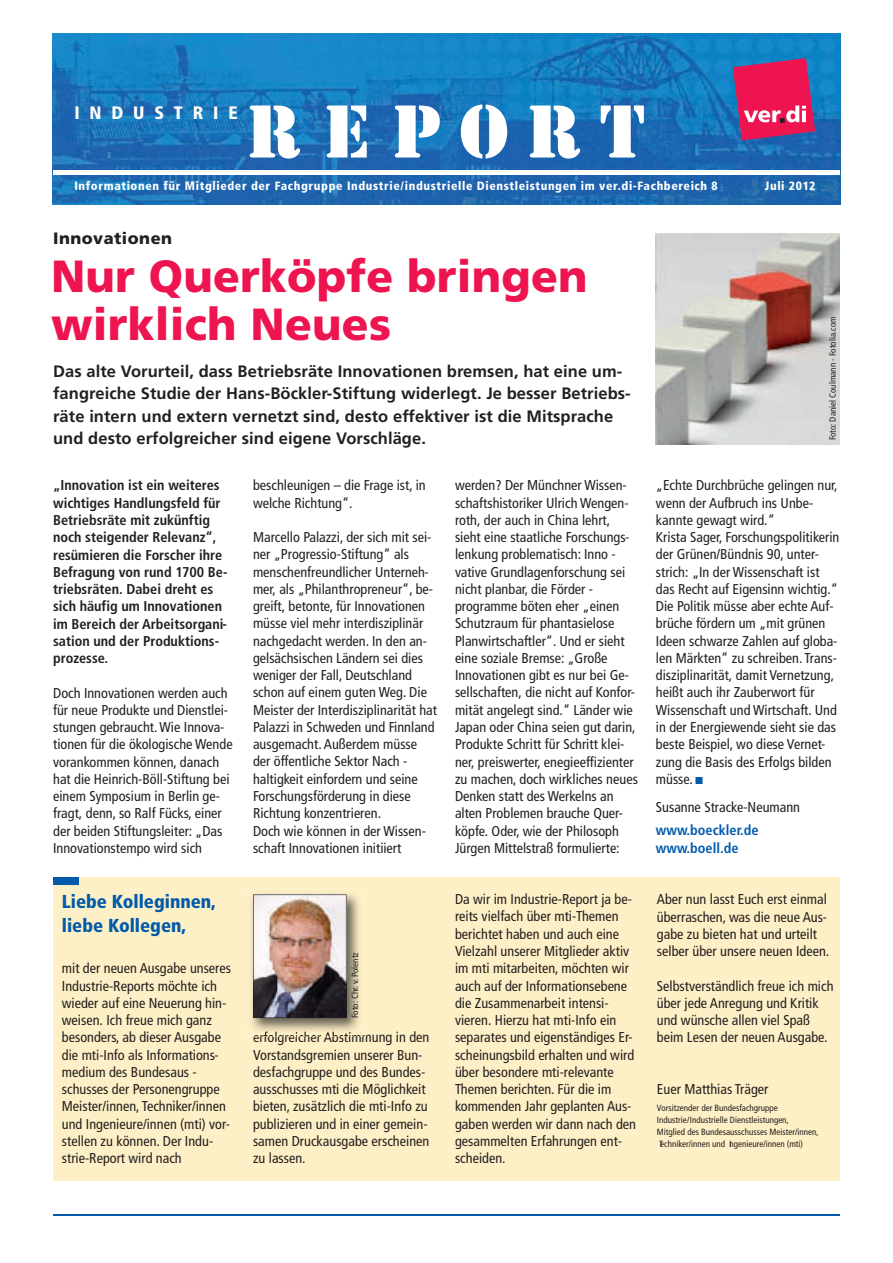
<style>
.page{position:relative;width:893px;height:1263px;background:#fff}
.page>*{position:absolute;margin:0;border:0;box-sizing:border-box;transform-origin:0 0}
.t1{font:78px "Stencil";letter-spacing:.23em;color:#fff}
.t2{font:900 45px/48px "Frutiger LT";letter-spacing:.005em;color:#ed1450}
.t3{font:900 condensed 18.75px/24px "Frutiger LT";color:#015aaa}
.t4{font:900 condensed 18px "Frutiger LT";letter-spacing:.545em;color:#fff}
.t5{font:700 16.5px/22.5px "Frutiger LT";letter-spacing:.005em;color:#231f20}
.t6{font:900 16.5px "Frutiger LT";letter-spacing:.03em;color:#231f20}
.t7{font:condensed 14.25px/17.2px "Frutiger LT";color:#231f20}
.t8{font:700 condensed 14.25px/17.2px "Frutiger LT";color:#231f20}
.t9{font:700 condensed 14.25px/17.2px "Frutiger LT";color:#015aaa}
.t10{font:900 condensed 12px "Frutiger LT";letter-spacing:.05em;color:#fff}
.t11{font:condensed 9px/12px "Frutiger LT";color:#231f20}
</style>
<div class="page">
<img style="left:53px;top:34px;width:787px;height:170px">
<hr style="left:53px;top:170px;width:787px;height:4px;background:#fff">
<svg style="left:733px;top:58px;width:82px;height:82px;background:#c43670"></svg>
<div style="left:53px;top:877px;width:786px;height:303px;background:#fef0c6"></div>
<div style="left:53px;top:877px;width:26px;height:8px;background:#015aaa"></div>
<img style="left:251px;top:894px;width:108px;height:137px">
<img style="left:254px;top:1031px;width:111px;height:5px">
<img style="left:253px;top:894px;width:94px;height:124px">
<hr style="left:53px;top:1214px;width:787px;height:2px;background:#015aaa">
<img style="left:656px;top:234px;width:183px;height:211px">
<h1 class="t1" style="left:247px;top:85px;width:400px">REPORT</h1>
<p class="t10" style="left:74px;top:181px;width:645px">Informationen für Mitglieder der Fachgruppe Industrie/industrielle Dienstleistungen im ver.di-Fachbereich 8</p>
<p class="t10" style="left:765px;top:181px;width:52px">Juli 2012</p>
<p class="t4" style="left:74px;top:106px;width:165px">INDUSTRIE</p>
<p class="t6" style="left:53px;top:232px;width:120px">Innovationen</p>
<h2 class="t2" style="left:51px;top:255px;width:538px">Nur Querköpfe bringen wirklich Neues</h2>
<p class="t5" style="left:53px;top:361px;width:579px">Das alte Vorurteil, dass Betriebsräte Innovationen bremsen, hat eine um&shy;fangreiche Studie der Hans-Böckler-Stiftung widerlegt. Je besser Betriebs&shy;räte intern und extern vernetzt sind, desto effektiver ist die Mitsprache und desto erfolgreicher sind eigene Vorschläge.</p>
<p class="t8" style="left:53px;top:478px;width:176px">„Innovation ist ein weiteres wichtiges Handlungsfeld für<br>Betriebsräte mit zukünftig noch steigender Relevanz“, resümieren die Forscher ihre<br>Befragung von rund 1700 Be&shy;triebsräten. Dabei dreht es sich häufig um Innovationen im Bereich der Arbeitsorgani&shy;sation und der Produktions&shy;prozesse.</p>
<p class="t7" style="left:53px;top:685px;width:181px">Doch Innovationen werden auch für neue Produkte und Dienstlei&shy;stungen gebraucht. Wie Innova&shy;tionen für die ökologische Wende vorankommen können, danach hat die Heinrich-Böll-Stiftung bei einem Symposium in Berlin ge&shy;fragt, denn, so Ralf Fücks, einer der beiden Stiftungs leiter: „Das<br>Innovationstempo wird sich</p>
<p class="t7" style="left:253px;top:478px;width:174px">beschleunigen – die Frage ist, in welche Richtung“.</p>
<p class="t7" style="left:253px;top:530px;width:185px">Marcello Palazzi, der sich mit sei&shy;ner „Progressio-Stiftung“ als menschenfreundlicher Unterneh&shy;mer, als „Philanthropreneur“, be&shy;greift, betonte, für Innovationen müsse viel mehr interdisziplinär nachgedacht werden. In den an&shy;gelsächsischen Ländern sei dies weniger der Fall, Deutschland schon auf einem guten Weg. Die<br>Meister der Interdisziplinarität hat<br>Palazzi in Schweden und Finnland ausgemacht. Außerdem müsse der öffentliche Sektor Nach - haltigkeit einfordern und seine<br>Forschungsförderung in diese<br>Richtung konzentrieren.<br>Doch wie können in der Wissen&shy;schaft Innovationen initiiert</p>
<p class="t7" style="left:455px;top:478px;width:184px">werden? Der Münchner Wissen&shy;schaftshistoriker Ulrich Wengen&shy;roth, der auch in China lehrt, sieht eine staatliche Forschungs&shy;lenkung problematisch: Inno - vative Grundlagenforschung sei nicht planbar, die Förder - programme böten eher „einen<br>Schutzraum für phantasielose<br>Planwirtschaftler“. Und er sieht eine soziale Bremse: „Große<br>Innovationen gibt es nur bei Ge&shy;sellschaften, die nicht auf Konfor&shy;mität angelegt sind.“ Länder wie<br>Japan oder China seien gut darin,<br>Produkte Schritt für Schritt klei&shy;ner, preiswerter, enegieeffizienter zu machen, doch wirkliches neues<br>Denken statt des Werkelns an alten Problemen brauche Quer&shy;köpfe. Oder, wie der Philosoph<br>Jürgen Mittelstraß formulierte:</p>
<p class="t11" style="left:827px;top:440px;width:125px;rotate:-90deg">Foto: Daniel Coulmann - Fotolia.com</p>
<p class="t7" style="left:656px;top:478px;width:185px">„Echte Durchbrüche gelingen nur, wenn der Aufbruch ins Unbe&shy;kannte gewagt wird.“<br>Krista Sager, Forschungspolitikerin der Grünen/Bündnis 90, unter&shy;strich: „In der Wissenschaft ist das Recht auf Eigensinn wichtig.“<br>Die Politik müsse aber echte Auf&shy;brüche fördern um „mit grünen<br>Ideen schwarze Zahlen auf globa&shy;len Märkten“ zu schreiben. Trans&shy;disziplinarität, damit Vernetzung, heißt auch ihr Zauberwort für<br>Wissenschaft und Wirtschaft. Und in der Energiewende sieht sie das beste Beispiel, wo diese Vernet&shy;zung die Basis des Erfolgs bilden müsse.</p>
<p class="t7" style="left:656px;top:800px;width:146px">Susanne Stracke-Neumann</p>
<p class="t9" style="left:656px;top:823px;width:104px">www.boeckler.de www.boell.de</p>
<h3 class="t3" style="left:62px;top:891px;width:156px">Liebe Kolleginnen, liebe Kollegen,</h3>
<p class="t7" style="left:62px;top:961px;width:171px">mit der neuen Ausgabe unseres<br>Industrie-Reports möchte ich wieder auf eine Neuerung hin&shy;weisen. Ich freue mich ganz besonders, ab dieser Ausgabe die mti-Info als Informations&shy;medium des Bundesaus - schusses der Personengruppe<br>Meister/innen, Techniker/innen und Ingenieure/innen (mti) vor&shy;stellen zu können. Der Indu&shy;strie-Report wird nach</p>
<p class="t11" style="left:350px;top:1018px;width:67px;rotate:-90deg">Foto: Chr. v. Polentz</p>
<p class="t7" style="left:253px;top:1030px;width:178px">erfolgreicher Abstimmung in den<br>Vorstandsgremien unserer Bun&shy;desfachgruppe und des Bundes&shy;ausschusses mti die Möglichkeit bieten, zusätzlich die mti-Info zu publizieren und in einer gemein&shy;samen Druckausgabe erscheinen zu lassen.</p>
<p class="t7" style="left:455px;top:892px;width:183px">Da wir im Industrie-Report ja be&shy;reits vielfach über mti-Themen berichtet haben und auch eine<br>Vielzahl unserer Mitglieder aktiv im mti mitarbeiten, möchten wir auch auf der Informationsebene die Zusammenarbeit intensi - vieren. Hierzu hat mti-Info ein separates und eigenständiges Er&shy;scheinungsbild erhalten und wird über besondere mti-relevante<br>Themen berichten. Für die im kommenden Jahr geplanten Aus&shy;gaben werden wir dann nach den gesammelten Erfahrungen ent&shy;scheiden.</p>
<p class="t7" style="left:657px;top:892px;width:174px">Aber nun lasst Euch erst einmal überraschen, was die neue Aus&shy;gabe zu bieten hat und urteilt selber über unsere neuen Ideen.</p>
<p class="t7" style="left:657px;top:978px;width:178px">Selbstverständlich freue ich mich über jede Anregung und Kritik und wünsche allen viel Spaß beim Lesen der neuen Ausgabe.</p>
<p class="t7" style="left:657px;top:1082px;width:113px">Euer Matthias Träger</p>
<p class="t11" style="left:657px;top:1102px;width:163px">Vorsitzender der Bundesfachgruppe Industrie/Industrielle Dienstleistungen, Mitglied des Bundesausschusses Meister/innen, Techniker/innen und Ingenieure/innen (mti)</p>
</div>
